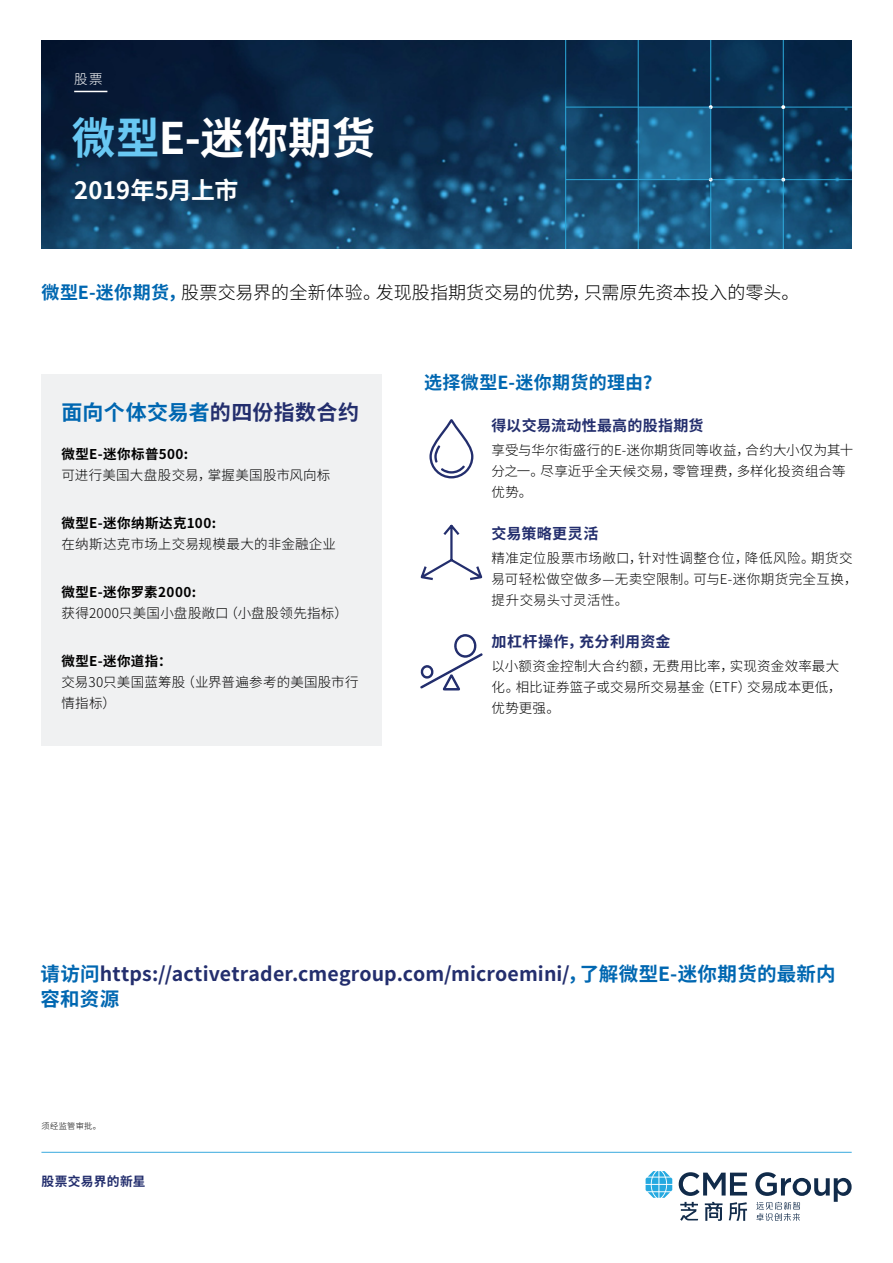
<style>
.page{position:relative;width:893px;height:1263px;background:#fff}
.page>*{position:absolute;margin:0;border:0;box-sizing:border-box;transform-origin:0 0}
.t1{font:700 43.5px "Noto Sans CJ Ksc";letter-spacing:.01em;color:#fff}
.t2{font:700 23.85px "Noto Sans CJ Ksc";letter-spacing:-.01em;color:#fff}
.t3{font:700 21px "Noto Sans CJ Ksc";letter-spacing:.01em;color:#0067b1}
.t4{font:700 19.5px/25.5px "Noto Sans CJ Ksc";letter-spacing:.01em;color:#232e6d}
.t5{font:300 18px "Noto Sans CJ Ksc";color:#000}
.t6{font:700 18px "Noto Sans CJ Ksc";letter-spacing:.02em;color:#0067b1}
.t7{font:700 15px "Noto Sans CJ Ksc";letter-spacing:.02em;color:#232e6d}
.t8{font:300 13.5px/21px "Noto Sans CJ Ksc";letter-spacing:.02em;color:#000}
.t9{font:700 13.5px "Noto Sans CJ Ksc";letter-spacing:.035em;color:#000}
.t10{font:300 13.5px "Noto Sans CJ Ksc";color:#fff}
.t11{font:700 12.75px "Noto Sans CJ Ksc";letter-spacing:.025em;color:#232e6d}
.t12{font:300 8.25px "Noto Sans CJ Ksc";letter-spacing:.035em;color:#000}
.s1{color:#69c8f3}
.s2{font-weight:700;color:#0067b1}
.s3{color:#232e6d}
.s4{color:#0067b1}
</style>
<div class="page">
<img style="left:41px;top:40px;width:810px;height:209px">
<hr style="left:566px;top:107px;width:286px;height:1px;background:#2caadc">
<hr style="left:566px;top:179px;width:286px;height:1px;background:#2caadc">
<hr style="left:710px;top:40px;width:1px;height:209px;background:#2caadc">
<hr style="left:783px;top:40px;width:1px;height:209px;background:#2caadc">
<hr style="left:565px;top:40px;width:1px;height:209px;background:#2caadc">
<hr style="left:638px;top:40px;width:1px;height:209px;background:#2caadc">
<svg style="left:781px;top:105px;width:4px;height:4px"></svg>
<svg style="left:709px;top:105px;width:4px;height:4px"></svg>
<hr style="left:74px;top:91px;width:33px;height:1px;background:#fff">
<hr style="left:41px;top:1152px;width:811px;height:1px;background:#38a9de">
<svg style="left:420px;top:634px;width:63px;height:57px"></svg>
<svg style="left:429px;top:419px;width:44px;height:59px"></svg>
<svg style="left:420px;top:524px;width:63px;height:57px"></svg>
<svg style="left:711px;top:180px;width:72px;height:69px;background:#1e6590"></svg>
<svg style="left:638px;top:107px;width:73px;height:73px;background:#216d99"></svg>
<svg style="left:679px;top:1172px;width:68px;height:24px"></svg>
<svg style="left:646px;top:1171px;width:26px;height:27px"></svg>
<svg style="left:755px;top:1172px;width:97px;height:49px"></svg>
<svg style="left:680px;top:1202px;width:18px;height:19px"></svg>
<svg style="left:705px;top:1202px;width:17px;height:19px"></svg>
<svg style="left:729px;top:1202px;width:18px;height:19px"></svg>
<div style="left:41px;top:374px;width:340px;height:372px;background:#f0f1f2"></div>
<p class="t10" style="left:74px;top:71px;width:30px">股票</p>
<h1 class="t1" style="left:72px;top:113px;width:305px"><span class="s1">微型</span>E-迷你期货</h1>
<h2 class="t2" style="left:74px;top:177px;width:165px">2019年5月上市</h2>
<h3 class="t5" style="left:41px;top:282px;width:759px"><span class="s2">微型E-迷你期货，</span>股票交易界的全新体验。发现股指期货交易的优势，只需原先资本投入的零头。</h3>
<h3 class="t3" style="left:61px;top:400px;width:299px">面向个体交易者<span class="s3">的四份指数合约</span></h3>
<p class="t9" style="left:61px;top:446px;width:128px">微型E-迷你标普500:</p>
<p class="t8" style="left:61px;top:465px;width:270px">可进行美国大盘股交易，掌握美国股市风向标</p>
<p class="t9" style="left:61px;top:515px;width:156px">微型E-迷你纳斯达克100:</p>
<p class="t8" style="left:61px;top:534px;width:276px">在纳斯达克市场上交易规模最大的非金融企业</p>
<p class="t9" style="left:61px;top:584px;width:136px">微型E-迷你罗素2000:</p>
<p class="t8" style="left:61px;top:603px;width:288px">获得2000只美国小盘股敞口（小盘股领先指标）</p>
<p class="t9" style="left:61px;top:653px;width:112px">微型E-迷你道指：</p>
<p class="t8" style="left:61px;top:672px;width:299px">交易30只美国蓝筹股（业界普遍参考的美国股市行情指标）</p>
<h3 class="t6" style="left:424px;top:372px;width:239px">选择微型E-迷你期货的理由？</h3>
<p class="t7" style="left:492px;top:417px;width:213px">得以交易流动性最高的股指期货</p>
<p class="t8" style="left:492px;top:440px;width:363px">享受与华尔街盛行的E-迷你期货同等收益，合约大小仅为其十分之一。尽享近乎全天候交易，零管理费，多样化投资组合等优势。</p>
<p class="t7" style="left:492px;top:525px;width:108px">交易策略更灵活</p>
<p class="t8" style="left:492px;top:548px;width:367px">精准定位股票市场敞口，针对性调整仓位，降低风险。期货交易可轻松做空做多—无卖空限制。可与E-迷你期货完全互换，提升交易头寸灵活性。</p>
<p class="t7" style="left:492px;top:633px;width:180px">加杠杆操作，充分利用资金</p>
<p class="t8" style="left:492px;top:656px;width:351px">以小额资金控制大合约额，无费用比率，实现资金效率最大化。相比证券篮子或交易所交易基金（ETF）交易成本更低，优势更强。</p>
<h3 class="t4" style="left:40px;top:961px;width:797px"><span class="s4">请访问</span>https://activetrader.cmegroup.com/microemini/<span class="s4">，了解微型E-迷你期货的最新内容和资源</span></h3>
<p class="t12" style="left:41px;top:1121px;width:61px">须经监管审批。</p>
<p class="t11" style="left:41px;top:1174px;width:106px">股票交易界的新星</p>
</div>
